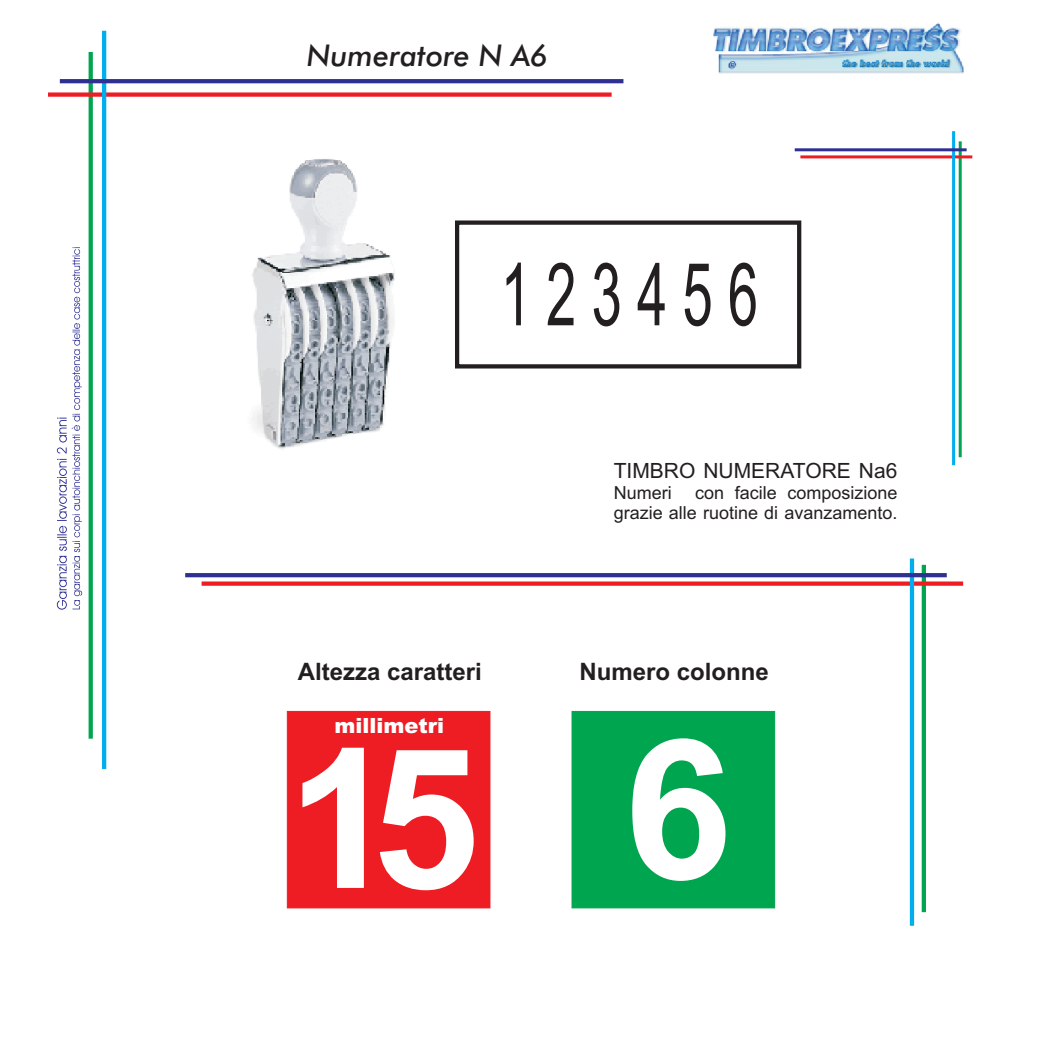
<style>
.page{position:relative;width:1063px;height:1063px;background:#fff}
.page>*{position:absolute;margin:0;border:0;box-sizing:border-box;transform-origin:0 0}
.t1{font:700 195px "Arial";color:#fff}
.t2{font:87.15px "Arial";letter-spacing:.28em;color:#231f20;scale:.63 1}
.t3{font:italic 500 30px "Futura BT";color:#231f20}
.t4{font:700 24px "Arial";color:#231f20}
.t5{font:21px "Arial";color:#231f20}
.t6{font:900 21px "Arial";color:#fff}
.t7{font:18px/20.1px "Arial";color:#231f20;text-align:right}
</style>
<div class="page">
<img style="left:252px;top:159px;width:143px;height:290px">
<img style="left:713px;top:22px;width:251px;height:52px">
<svg style="left:89px;top:52px;width:4px;height:687px;background:#09a855"></svg>
<div style="left:48px;top:92px;width:564px;height:5px;background:#ee1d23"></div>
<hr style="left:102px;top:31px;width:4px;height:738px;background:#00aeef">
<svg style="left:60px;top:79px;width:563px;height:4px;background:#313393"></svg>
<hr style="left:959px;top:141px;width:3px;height:316px;background:#00a54f">
<hr style="left:800px;top:155px;width:172px;height:3px;background:#ee1d23">
<hr style="left:952px;top:131px;width:3px;height:334px;background:#00aeef">
<hr style="left:795px;top:148px;width:172px;height:3px;background:#2e3092">
<svg style="left:57px;top:247px;width:25px;height:363px"></svg>
<hr style="left:922px;top:565px;width:4px;height:347px;background:#00a54f">
<svg style="left:202px;top:582px;width:761px;height:4px;background:#ee2a30"></svg>
<hr style="left:910px;top:559px;width:4px;height:367px;background:#00aeef">
<hr style="left:185px;top:573px;width:762px;height:4px;background:#2e3092">
<div style="left:287px;top:711px;width:203px;height:197px;background:#ee1d23"></div>
<div style="left:572px;top:711px;width:203px;height:197px;background:#00a54f"></div>
<div style="left:455px;top:220px;width:346px;height:149px;border:4px solid #231f20"></div>
<h3 class="t3" style="left:307px;top:43px;width:243px">Numeratore N A6</h3>
<h2 class="t2" style="left:501px;top:262px;width:410px">123456</h2>
<p class="t5" style="left:614px;top:463px;width:285px">TIMBRO NUMERATORE Na6</p>
<p class="t7" style="left:614px;top:484px;width:59px">Numeri</p>
<p class="t7" style="left:695px;top:484px;width:31px">con</p>
<p class="t7" style="left:735px;top:484px;width:44px">facile</p>
<p class="t7" style="left:614px;top:484px;width:285px">composizione<br>grazie alle ruotine di avanzamento.</p>
<h3 class="t4" style="left:298px;top:663px;width:186px">Altezza caratteri</h3>
<h3 class="t4" style="left:580px;top:663px;width:191px">Numero colonne</h3>
<p class="t6" style="left:335px;top:718px;width:111px">millimetri</p>
<h1 class="t1" style="left:287px;top:746px;width:447px">15 6</h1>
</div>
